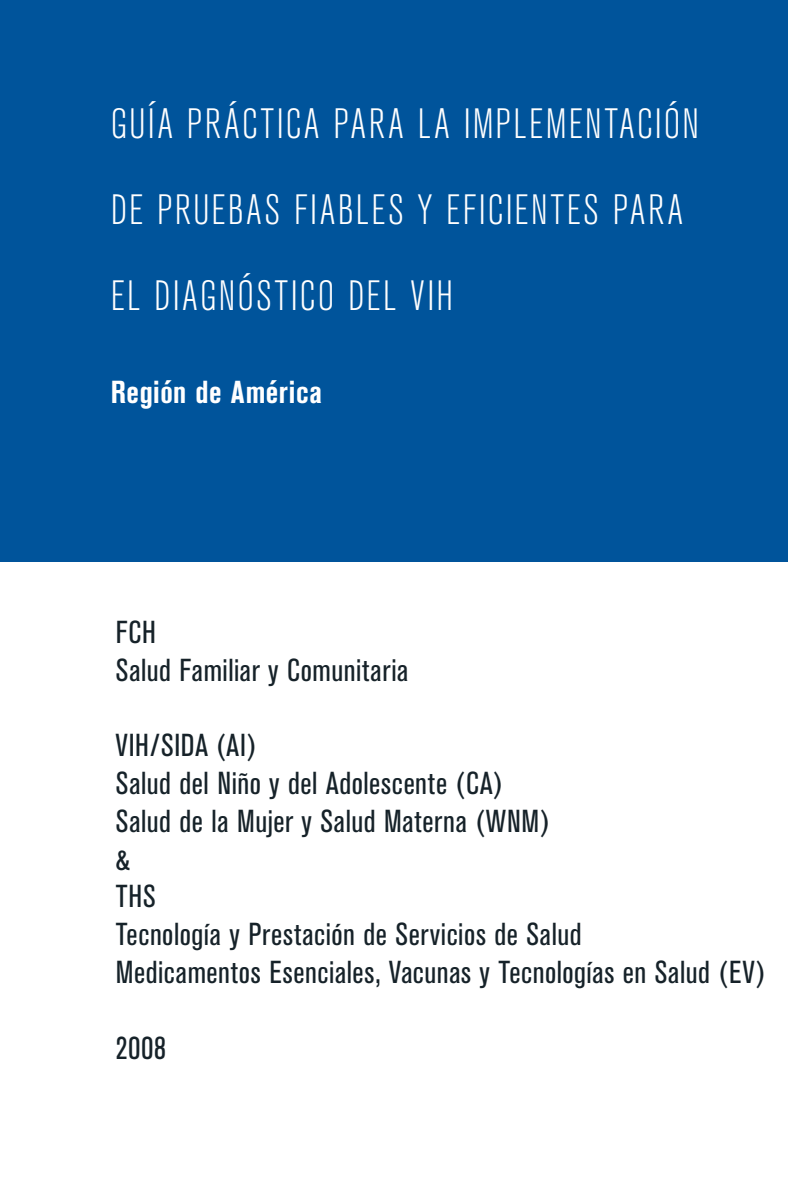
<style>
.page{position:relative;width:788px;height:1197px;background:#fff}
.page>*{position:absolute;margin:0;border:0;box-sizing:border-box;transform-origin:0 0}
.t1{font:300 condensed 42px/85.8px "Akzidenz Grotesk BE";letter-spacing:.06em;color:#fff}
.t2{font:condensed 31.5px/37.8px "Akzidenz Grotesk BE";letter-spacing:.02em;color:#162229}
.t3{font:700 condensed 31.5px "Akzidenz Grotesk BE";color:#fff}
</style>
<div class="page">
<div style="left:0;top:0;width:788px;height:561px;background:#00549b"></div>
<h1 class="t1" style="left:111px;top:82px;width:589px">GUÍA PRÁCTICA PARA LA IMPLEMENTACIÓN<br>DE PRUEBAS FIABLES Y EFICIENTES PARA<br>EL DIAGNÓSTICO DEL VIH</h1>
<p class="t3" style="left:111px;top:374px;width:212px">Región de América</p>
<p class="t2" style="left:116px;top:614px;width:294px">FCH<br>Salud Familiar y Comunitaria</p>
<p class="t2" style="left:116px;top:727px;width:651px">VIH/SIDA (AI)<br>Salud del Niño y del Adolescente (CA)<br>Salud de la Mujer y Salud Materna (WNM)<br>&amp;<br>THS<br>Tecnología y Prestación de Servicios de Salud<br>Medicamentos Esenciales, Vacunas y Tecnologías en Salud (EV)</p>
<p class="t2" style="left:116px;top:1030px;width:52px">2008</p>
</div>
